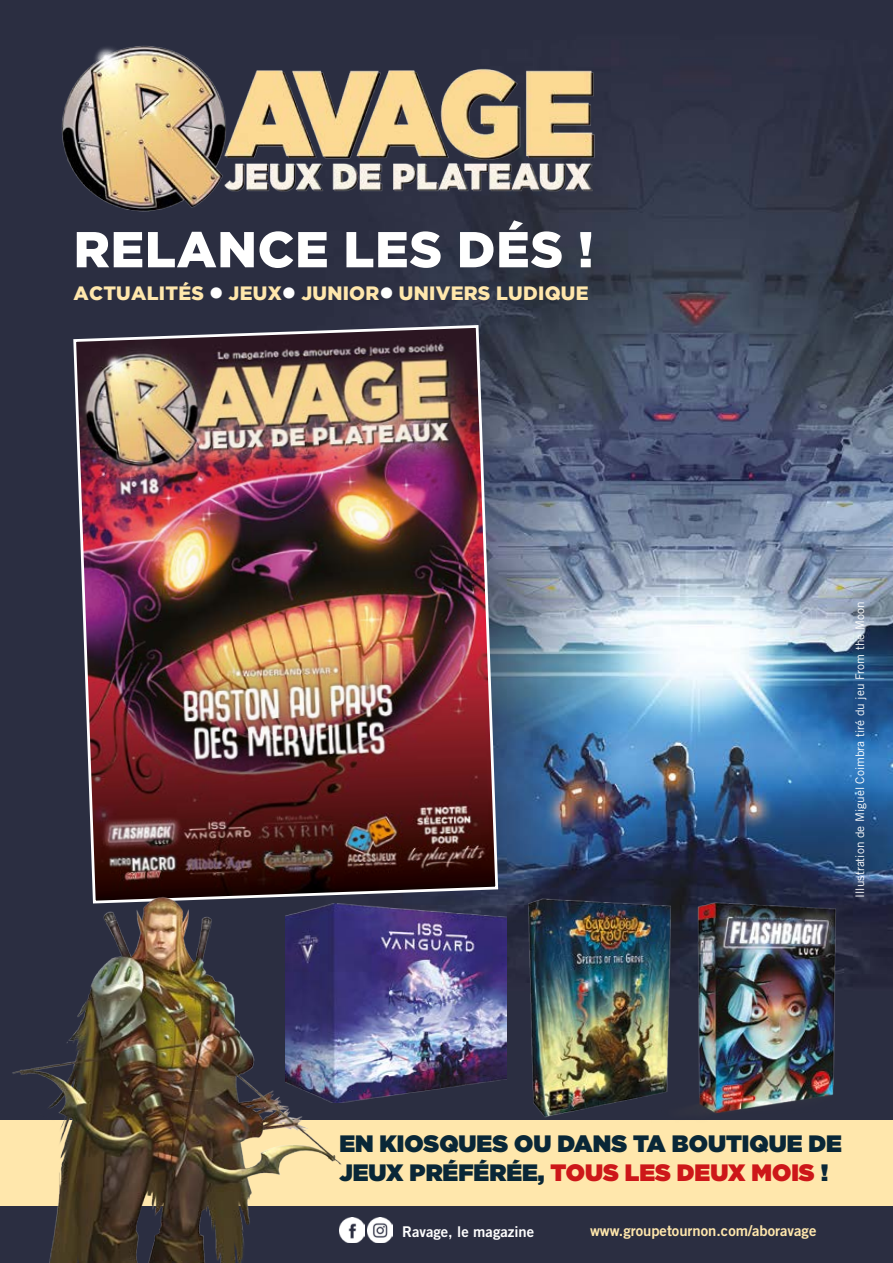
<style>
.page{position:relative;width:893px;height:1263px;background:#fff}
.page>*{position:absolute;margin:0;border:0;box-sizing:border-box;transform-origin:0 0}
.t1{font:900 50.4px "Gotham";letter-spacing:.015em;color:#fff}
.t2{font:900 23.7px/28.5px "Gotham";color:#092737}
.t3{font:900 19.2px "Gotham";letter-spacing:.015em;color:#ffe7ac}
.t4{font:14.85px "Trade Gothic LT Std Bd 2";color:#ffe7ac}
.t5{font:14.85px "Trade Gothic LT Std Bd 2";color:#fff}
.t6{font:11.85px "Trade Gothic LT Std";color:#fff}
.s1{color:#fff}
.s2{color:#cd1719}
</style>
<div class="page">
<img style="left:0;top:0;width:893px;height:1263px">
<img style="left:49px;top:21px;width:601px;height:201px">
<div style="left:0;top:1120px;width:893px;height:85px;background:#ffe7ac"></div>
<img style="left:72px;top:324px;width:428px;height:579px">
<img style="left:0;top:882px;width:439px;height:381px">
<img style="left:286px;top:903px;width:199px;height:200px">
<img style="left:715px;top:892px;width:166px;height:228px">
<img style="left:485px;top:892px;width:230px;height:228px">
<img style="left:339px;top:1217px;width:25px;height:25px">
<img style="left:368px;top:1217px;width:25px;height:25px">
<h1 class="t1" style="left:74px;top:220px;width:522px">RELANCE LES DÉS !</h1>
<p class="t3" style="left:73px;top:282px;width:517px">ACTUALITÉS <span class="s1">●</span> JEUX<span class="s1">●</span> JUNIOR<span class="s1">●</span> UNIVERS LUDIQUE</p>
<p class="t6" style="left:853px;top:898px;width:297px;rotate:-90deg">Illustration de Miguel Coimbra tiré du jeu From the Moon</p>
<p class="t2" style="left:339px;top:1129px;width:504px">EN KIOSQUES OU DANS TA BOUTIQUE DE<br>JEUX PRÉFÉRÉE, <span class="s2">TOUS LES DEUX MOIS</span> !</p>
<p class="t5" style="left:402px;top:1222px;width:134px">Ravage, le magazine</p>
<p class="t4" style="left:590px;top:1221px;width:228px">www.groupetournon.com/aboravage</p>
</div>
